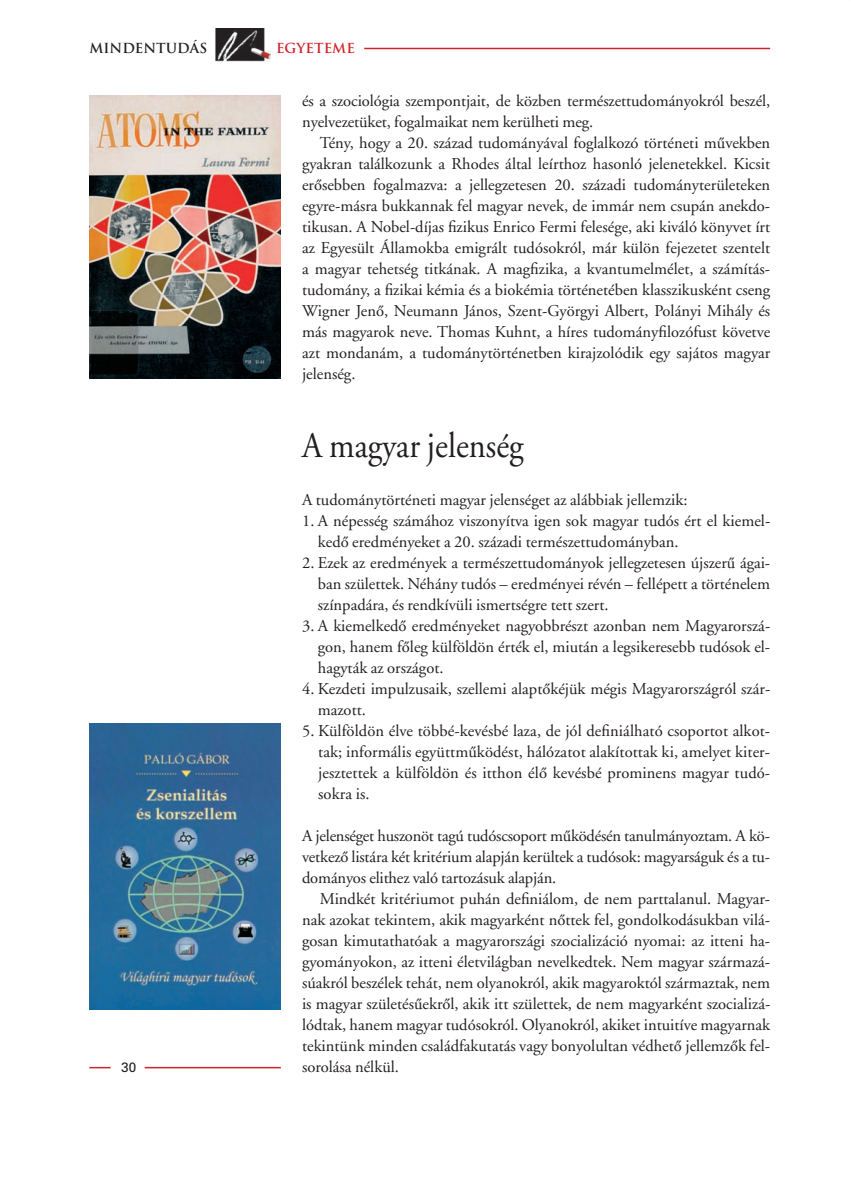
<style>
.page{position:relative;width:851px;height:1191px;background:#fff}
.page>*{position:absolute;margin:0;border:0;box-sizing:border-box;transform-origin:0 0}
.t1{font:36px "Adobe Garamond HU Regular";color:#231f20;scale:.9 1}
.t2{font:16.5px/21px "Adobe Garamond HU Regular";color:#231f20;text-align:justify}
.t3{font:13.5px "Trajan H Bold";color:#231f20}
.t4{font:13.5px "Trajan H Bold";color:#d1232a}
.t5{font:13.5px "Pfl Zurch";color:#231f20}
</style>
<div class="page">
<img style="left:216px;top:28px;width:54px;height:33px">
<hr style="left:364px;top:48px;width:406px;height:1px;background:#d1232a">
<hr style="left:89px;top:1066px;width:22px;height:2px;background:#d1232a">
<hr style="left:145px;top:1066px;width:136px;height:2px;background:#d1232a">
<img style="left:89px;top:95px;width:192px;height:284px">
<img style="left:89px;top:723px;width:192px;height:286px">
<p class="t3" style="left:89px;top:41px;width:119px">MINDENTUDÁS</p>
<p class="t4" style="left:276px;top:41px;width:80px">EGYETEME</p>
<p class="t2" style="left:302px;top:91px;width:469px">és a szociológia szempontjait, de közben természettudományokról beszél, nyelvezetüket, fogalmaikat nem kerülheti meg.</p>
<p class="t2" style="left:302px;top:133px;width:469px;text-indent:18px">Tény, hogy a 20. század tudományával foglalkozó történeti mûvekben gyakran találkozunk a Rhodes által leírthoz hasonló jelenetekkel. Kicsit erôsebben fogalmazva: a jellegzetesen 20. századi tudományterületeken egyre-másra bukkannak fel magyar nevek, de immár nem csupán anekdo&shy;tikusan. A Nobel-díjas fizikus Enrico Fermi felesége, aki kiváló könyvet írt az Egyesült Államokba emigrált tudósokról, már külön fejezetet szentelt a magyar tehetség titkának. A magfizika, a kvantumelmélet, a számítás&shy;tudomány, a fizikai kémia és a biokémia történetében klasszikusként cseng Wigner Jenô, Neumann János, Szent-Györgyi Albert, Polányi Mihály és más magyarok neve. Thomas Kuhnt, a híres tudományfilozófust követve azt mondanám, a tudománytörténetben kirajzolódik egy sajátos magyar jelenség.</p>
<h1 class="t1" style="left:302px;top:431px;width:248px">A magyar jelenség</h1>
<p class="t2" style="left:302px;top:490px;width:387px">A tudománytörténeti magyar jelenséget az alábbiak jellemzik:</p>
<p class="t2" style="left:318px;top:511px;width:454px;text-indent:-16px">1. A népesség számához viszonyítva igen sok magyar tudós ért el kiemel&shy;kedô eredményeket a 20. századi természettudományban.</p>
<p class="t2" style="left:318px;top:553px;width:454px;text-indent:-16px">2. Ezek az eredmények a természettudományok jellegzetesen újszerû ágai&shy;ban születtek. Néhány tudós – eredményei révén – fellépett a történelem színpadára, és rendkívüli ismertségre tett szert.</p>
<p class="t2" style="left:318px;top:617px;width:454px;text-indent:-16px">3. A kiemelkedô eredményeket nagyobbrészt azonban nem Magyarorszá&shy;gon, hanem fôleg külföldön érték el, miután a legsikeresebb tudósok el&shy;hagyták az országot.</p>
<p class="t2" style="left:318px;top:680px;width:454px;text-indent:-16px">4. Kezdeti impulzusaik, szellemi alaptôkéjük mégis Magyarországról szár&shy;mazott.</p>
<p class="t2" style="left:318px;top:722px;width:453px;text-indent:-16px">5. Külföldön élve többé-kevésbé laza, de jól definiálható csoportot alkot&shy;tak; informális együttmûködést, hálózatot alakítottak ki, amelyet kiter&shy;jesztettek a külföldön és itthon élô kevésbé prominens magyar tudó&shy;sokra is.</p>
<p class="t2" style="left:302px;top:827px;width:469px">A jelenséget huszonöt tagú tudóscsoport mûködésén tanulmányoztam. A kö&shy;vetkezô listára két kritérium alapján kerültek a tudósok: magyarságuk és a tu&shy;dományos elithez való tartozásuk alapján.</p>
<p class="t2" style="left:302px;top:890px;width:469px;text-indent:18px">Mindkét kritériumot puhán definiálom, de nem parttalanul. Magyar&shy;nak azokat tekintem, akik magyarként nôttek fel, gondolkodásukban vilá&shy;gosan kimutathatóak a magyarországi szocializáció nyomai: az itteni ha&shy;gyományokon, az itteni életvilágban nevelkedtek. Nem magyar származá&shy;súakról beszélek tehát, nem olyanokról, akik magyaroktól származtak, nem is magyar születésûekrôl, akik itt születtek, de nem magyarként szocializá&shy;lódtak, hanem magyar tudósokról. Olyanokról, akiket intuitíve magyarnak tekintünk minden családfakutatás vagy bonyolultan védhetô jellemzôk fel-</p>
<p class="t5" style="left:121px;top:1059px;width:16px">30</p>
<p class="t2" style="left:302px;top:1058px;width:98px">sorolása nélkül.</p>
</div>
